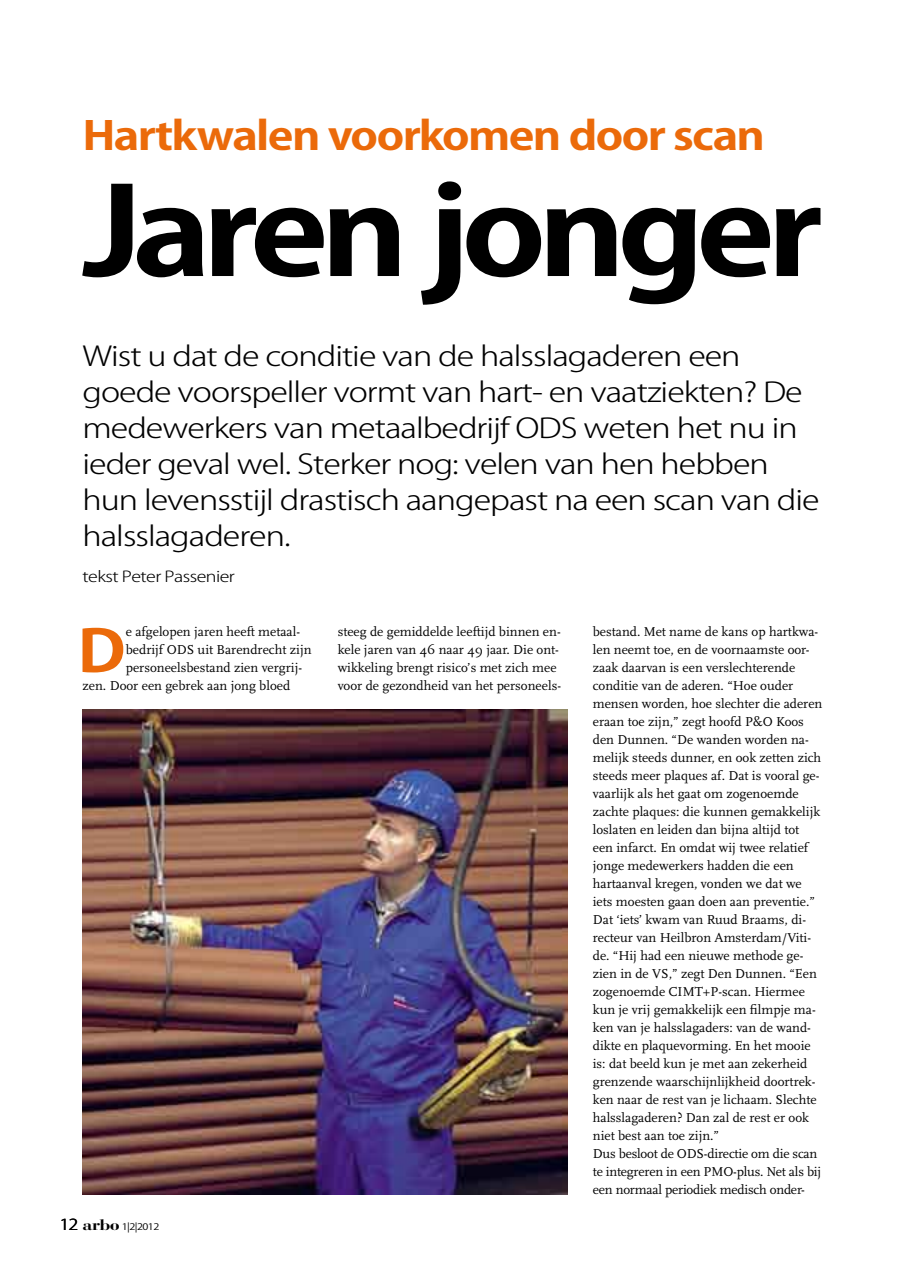
<style>
.page{position:relative;width:905px;height:1275px;background:#fff}
.page>*{position:absolute;margin:0;border:0;box-sizing:border-box;transform-origin:0 0}
.t1{font:700 120px "Koz Go Pro";letter-spacing:-.06em;color:#000;scale:1.2 1}
.t2{font:700 57.15px "Koz Go Pro";color:#eb6a0a;scale:1.2 1}
.t3{font:700 39px "Koz Go Pro";letter-spacing:-.035em;color:#eb6a0a;scale:1.2 1}
.t4{font:300 27px/36px "Koz Go Pro";letter-spacing:-.03em;color:#000;scale:1.2 1}
.t5{font:300 15px "Koz Go Pro";letter-spacing:-.03em;color:#000;scale:1.2 1}
.t6{font:13.5px/18px "Scala OT";color:#000}
.t7{font:9px "Koz Go Pro Regular 90 pv RKSJ H";color:#000;scale:1.2 1}
.s1{font-family:"Koz Go Pro";font-size:15px}
.s2{font-family:"Bauer Bodoni Std";font-weight:700;font-size:15px}
</style>
<div class="page">
<img style="left:83px;top:709px;width:484px;height:485px">
<p class="t3" style="left:83px;top:111px;width:570px">Hartkwalen voorkomen door scan</p>
<p class="t1" style="left:83px;top:155px;width:618px">Jaren jonger</p>
<p class="t4" style="left:83px;top:338px;width:616px">Wist u dat de conditie van de halsslagaderen een goede voorspeller vormt van hart- en vaatziekten? De medewerkers van metaalbedrijf ODS weten het nu in ieder geval wel. Sterker nog: velen van hen hebben hun levensstijl drastisch aangepast na een scan van die halsslagaderen.</p>
<p class="t5" style="left:83px;top:567px;width:128px">tekst Peter Passenier</p>
<p class="t2" style="left:77px;top:614px;width:42px">D</p>
<p class="t6" style="left:126px;top:623px;width:176px">e afgelopen jaren heeft metaal-</p>
<p class="t6" style="left:126px;top:641px;width:187px">bedrijf ODS uit Barendrecht zijn</p>
<p class="t6" style="left:126px;top:659px;width:178px">personeelsbestand zien vergrij-</p>
<p class="t6" style="left:83px;top:677px;width:209px">zen. Door een gebrek aan jong bloed</p>
<p class="t7" style="left:59px;top:1221px;width:85px"><span class="s1">12</span> <span class="s2">arbo</span> 1|2|2012</p>
<p class="t6" style="left:338px;top:623px;width:225px">steeg de gemiddelde leeftijd binnen en&shy;kele jaren van 46 naar 49 jaar. Die ont&shy;wikkeling brengt risico’s met zich mee voor de gezondheid van het personeels-</p>
<p class="t6" style="left:593px;top:623px;width:231px">bestand. Met name de kans op hartkwa&shy;len neemt toe, en de voornaamste oor&shy;zaak daarvan is een verslechterende conditie van de aderen. “Hoe ouder mensen worden, hoe slechter die aderen eraan toe zijn,” zegt hoofd P&amp;O Koos den Dunnen. “De wanden worden na&shy;melijk steeds dunner, en ook zetten zich steeds meer plaques af. Dat is vooral ge&shy;vaarlijk als het gaat om zogenoemde zachte plaques: die kunnen gemakkelijk loslaten en leiden dan bijna altijd tot een infarct. En omdat wij twee relatief jonge medewerkers hadden die een hartaanval kregen, vonden we dat we iets moesten gaan doen aan preventie.” Dat ‘iets’ kwam van Ruud Braams, di&shy;recteur van Heilbron Amsterdam/Viti&shy;de. “Hij had een nieuwe methode ge&shy;zien in de VS,” zegt Den Dunnen. “Een zogenoemde CIMT+P-scan. Hiermee kun je vrij gemakkelijk een filmpje ma&shy;ken van je halsslagaders: van de wand&shy;dikte en plaquevorming. En het mooie is: dat beeld kun je met aan zekerheid grenzende waarschijnlijkheid doortrek&shy;ken naar de rest van je lichaam. Slechte halsslagaderen? Dan zal de rest er ook niet best aan toe zijn.”<br>Dus besloot de ODS-directie om die scan te integreren in een PMO-plus. Net als bij een normaal periodiek medisch onder-</p>
</div>
